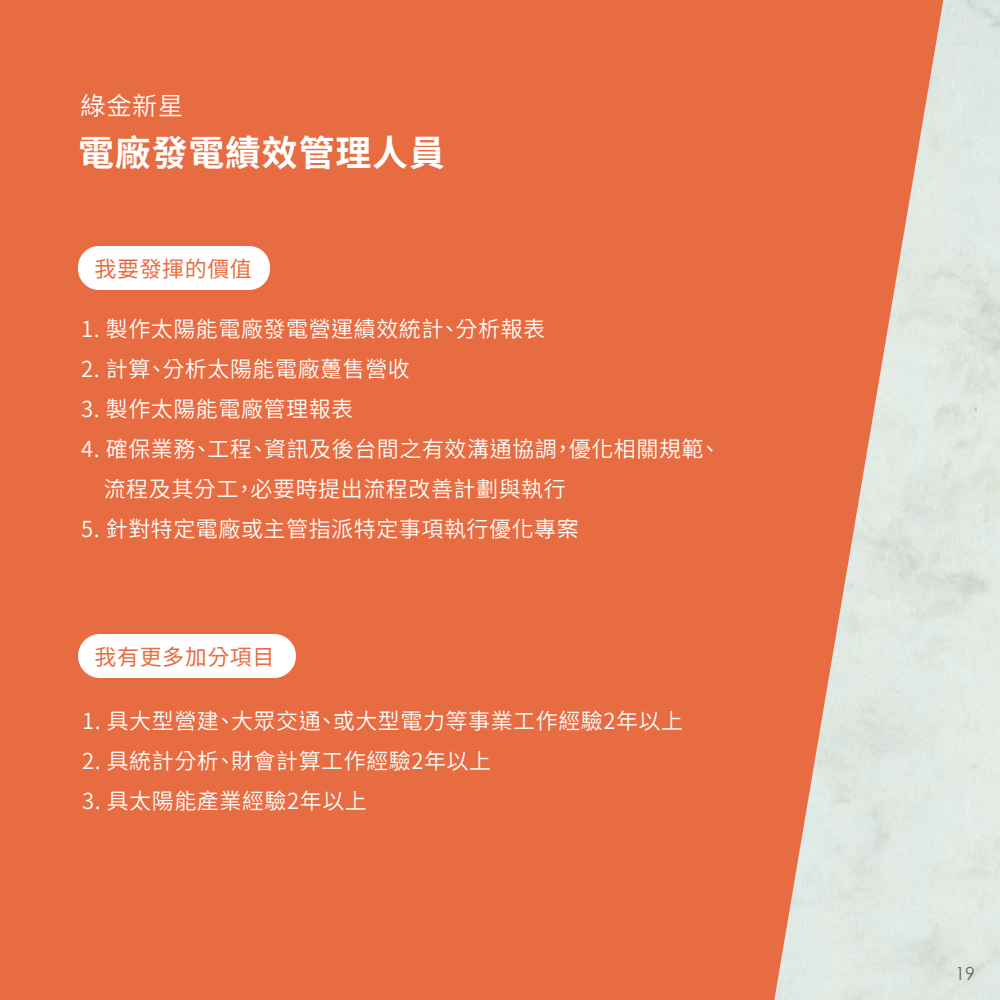
<style>
.page{position:relative;width:1000px;height:1000px;background:#e76c41}
.page>*{position:absolute;margin:0;border:0;box-sizing:border-box;transform-origin:0 0}
.t1{font:700 35.8px "Noto Sans CJ Ktc";letter-spacing:.025em;color:#fff}
.t2{font:600 25.2px "Noto Sans CJ Ktc";color:#fff}
.t3{font:600 22px/40px "Noto Sans CJ Ktc";letter-spacing:.025em;color:#fff}
.t4{font:22px "Noto Sans CJ Ktc";letter-spacing:.025em;color:#e76c41}
.t5{font:18px "Century Gothic";color:#666}
</style>
<div class="page">
<div style="left:78px;top:246px;width:192px;height:44px;background:#fff;border-radius:21px"></div>
<div style="left:78px;top:634px;width:218px;height:44px;background:#fff;border-radius:22px"></div>
<img style="left:774px;top:0;width:226px;height:1000px">
<p class="t2" style="left:81px;top:91px;width:104px">綠金新星</p>
<h1 class="t1" style="left:78px;top:133px;width:368px">電廠發電績效管理人員</h1>
<p class="t4" style="left:95px;top:256px;width:159px">我要發揮的價值</p>
<p class="t3" style="left:81px;top:309px;width:466px">1. 製作太陽能電廠發電營運績效統計、分析報表</p>
<p class="t3" style="left:81px;top:349px;width:330px">2. 計算、分析太陽能電廠躉售營收</p>
<p class="t3" style="left:81px;top:389px;width:274px">3. 製作太陽能電廠管理報表</p>
<p class="t3" style="left:81px;top:429px;width:641px">4. 確保業務、工程、資訊及後台間之有效溝通協調，優化相關規範、　流程及其分工，必要時提出流程改善計劃與執行</p>
<p class="t3" style="left:81px;top:509px;width:499px">5. 針對特定電廠或主管指派特定事項執行優化專案</p>
<p class="t4" style="left:95px;top:644px;width:181px">我有更多加分項目</p>
<p class="t3" style="left:82px;top:701px;width:602px">1. 具大型營建、大眾交通、或大型電力等事業工作經驗2年以上</p>
<p class="t3" style="left:82px;top:741px;width:411px">2. 具統計分析、財會計算工作經驗2年以上</p>
<p class="t3" style="left:82px;top:781px;width:286px">3. 具太陽能產業經驗2年以上</p>
<p class="t5" style="left:955px;top:961px;width:21px">19</p>
</div>
